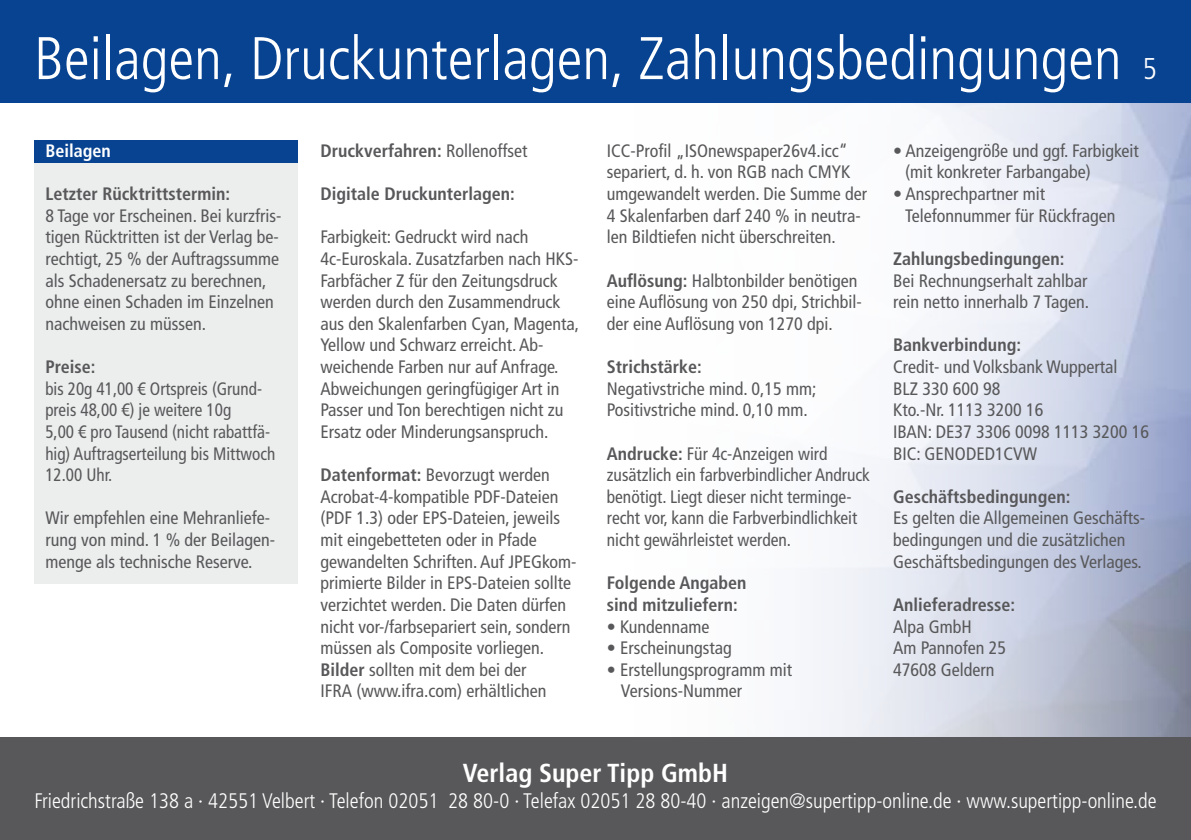
<style>
.page{position:relative;width:1191px;height:840px;background:#fff}
.page>*{position:absolute;margin:0;border:0;box-sizing:border-box;transform-origin:0 0}
.t1{font:300 condensed 60px "Frutiger LT Std";color:#fff}
.t2{font:700 condensed 26px "Frutiger LT Std";color:#fff}
.t3{font:300 condensed 21px "Frutiger LT Std";color:#fff}
.t4{font:condensed 18px/21.6px "Frutiger LT Std";color:#58585a}
.t5{font:700 condensed 18px/21.6px "Frutiger LT Std";color:#58585a}
.t6{font:condensed 18px/21.6px "Frutiger LT Std";color:#58585a;scale:.95 1}
.t7{font:700 condensed 18px "Frutiger LT Std";color:#fff}
.s1{font-size:30px}
.s2{font-weight:400}
.s3{font-weight:700}
</style>
<div class="page">
<img style="left:536px;top:102px;width:655px;height:635px">
<div style="left:0;top:0;width:1191px;height:102px;background:#084392"></div>
<div style="left:0;top:737px;width:1191px;height:102px;background:#58585a"></div>
<div style="left:34px;top:159px;width:264px;height:424px;background:#eceded"></div>
<div style="left:34px;top:140px;width:264px;height:23px;background:#084392"></div>
<h1 class="t1" style="left:34px;top:24px;width:1124px">Beilagen, Druckunterlagen, Zahlungsbedingungen <span class="s1">5</span></h1>
<p class="t7" style="left:45px;top:140px;width:67px">Beilagen</p>
<p class="t5" style="left:45px;top:183px;width:186px">Letzter Rücktrittstermin:</p>
<p class="t4" style="left:45px;top:205px;width:238px">8 Tage vor Erscheinen. Bei kurzfris&shy;tigen Rücktritten ist der Verlag be&shy;rechtigt, 25 % der Auftragssumme als Schadenersatz zu berechnen, ohne einen Schaden im Einzelnen nachweisen zu müssen.</p>
<p class="t5" style="left:45px;top:356px;width:52px">Preise:</p>
<p class="t6" style="left:45px;top:377px;width:243px">bis 20g 41,00 € Ortspreis (Grund&shy;preis 48,00 €) je weitere 10g<br>5,00 € pro Tausend (nicht rabattfä&shy;hig) Auftragserteilung bis Mittwoch<br>12.00 Uhr.</p>
<p class="t4" style="left:45px;top:507px;width:231px">Wir empfehlen eine Mehranliefe&shy;rung von mind. 1 % der Beilagen&shy;menge als technische Reserve.</p>
<p class="t5" style="left:320px;top:140px;width:208px">Druckverfahren: <span class="s2">Rollenoffset</span></p>
<p class="t5" style="left:320px;top:183px;width:196px">Digitale Druckunterlagen:</p>
<p class="t4" style="left:320px;top:226px;width:260px">Farbigkeit: Gedruckt wird nach 4c-Euroskala. Zusatzfarben nach HKS-Farbfächer Z für den Zeitungsdruck werden durch den Zusammendruck aus den Skalenfarben Cyan, Magenta, Yellow und Schwarz erreicht. Ab&shy;weichende Farben nur auf Anfrage.<br>Abweichungen geringfügiger Art in Passer und Ton berechtigen nicht zu Ersatz oder Minderungsanspruch.</p>
<p class="t4" style="left:320px;top:464px;width:257px"><span class="s3">Datenformat:</span> Bevorzugt werden Acrobat-4-kompatible PDF-Dateien (PDF 1.3) oder EPS-Dateien, jeweils mit eingebetteten oder in Pfade gewandelten Schriften. Auf JPEGkom&shy;primierte Bilder in EPS-Dateien sollte verzichtet werden. Die Daten dürfen nicht vor-/farbsepariert sein, sondern müssen als Composite vorliegen.<br><span class="s3">Bilder</span> sollten mit dem bei der<br>IFRA (www.ifra.com) erhältlichen</p>
<p class="t4" style="left:607px;top:140px;width:262px">ICC-Profil „ISOnewspaper26v4.icc“ separiert, d. h. von RGB nach CMYK umgewandelt werden. Die Summe der 4 Skalenfarben darf 240 % in neutra&shy;len Bildtiefen nicht überschreiten.</p>
<p class="t4" style="left:607px;top:269px;width:256px"><span class="s3">Auflösung:</span> Halbtonbilder benötigen eine Auflösung von 250 dpi, Strichbil&shy;der eine Auflösung von 1270 dpi.</p>
<p class="t5" style="left:607px;top:356px;width:96px">Strichstärke:</p>
<p class="t4" style="left:607px;top:377px;width:211px">Negativstriche mind. 0,15 mm;<br>Positivstriche mind. 0,10 mm.</p>
<p class="t4" style="left:607px;top:442px;width:265px"><span class="s3">Andrucke:</span> Für 4c-Anzeigen wird zusätzlich ein farbverbindlicher Andruck benötigt. Liegt dieser nicht terminge&shy;recht vor, kann die Farbverbindlichkeit nicht gewährleistet werden.</p>
<p class="t5" style="left:607px;top:572px;width:141px">Folgende Angaben sind mitzuliefern:</p>
<p class="t4" style="left:607px;top:615px;width:104px">• Kundenname</p>
<p class="t4" style="left:607px;top:637px;width:126px">• Erscheinungstag</p>
<p class="t4" style="left:621px;top:658px;width:173px;text-indent:-14px">• Erstellungsprogramm mit<br>Versions-Nummer</p>
<p class="t4" style="left:905px;top:140px;width:235px;text-indent:-12px">• Anzeigengröße und ggf. Farbigkeit (mit konkreter Farbangabe)</p>
<p class="t4" style="left:905px;top:183px;width:212px;text-indent:-12px">• Ansprechpartner mit<br>Telefonnummer für Rückfragen</p>
<p class="t5" style="left:893px;top:248px;width:173px">Zahlungsbedingungen:</p>
<p class="t4" style="left:893px;top:269px;width:197px">Bei Rechnungserhalt zahlbar rein netto innerhalb 7 Tagen.</p>
<p class="t5" style="left:893px;top:334px;width:129px">Bankverbindung:</p>
<p class="t4" style="left:893px;top:356px;width:257px">Credit- und Volksbank Wuppertal<br>BLZ 330 600 98<br>Kto.-Nr. 1113 3200 16<br>IBAN: DE37 3306 0098 1113 3200 16<br>BIC: GENODED1CVW</p>
<p class="t5" style="left:893px;top:485px;width:179px">Geschäftsbedingungen:</p>
<p class="t4" style="left:893px;top:507px;width:253px">Es gelten die Allgemeinen Geschäfts&shy;bedingungen und die zusätzlichen<br>Geschäftsbedingungen des Verlages.</p>
<p class="t5" style="left:893px;top:593px;width:124px">Anlieferadresse:</p>
<p class="t4" style="left:893px;top:615px;width:114px">Alpa GmbH<br>Am Pannofen 25<br>47608 Geldern</p>
<h2 class="t2" style="left:463px;top:757px;width:266px">Verlag Super Tipp GmbH</h2>
<p class="t3" style="left:34px;top:788px;width:1123px">Friedrichstraße 138 a · 42551 Velbert · Telefon 02051 28 80-0 · Telefax 02051 28 80-40 · anzeigen@supertipp-online.de · www.supertipp-online.de</p>
</div>
